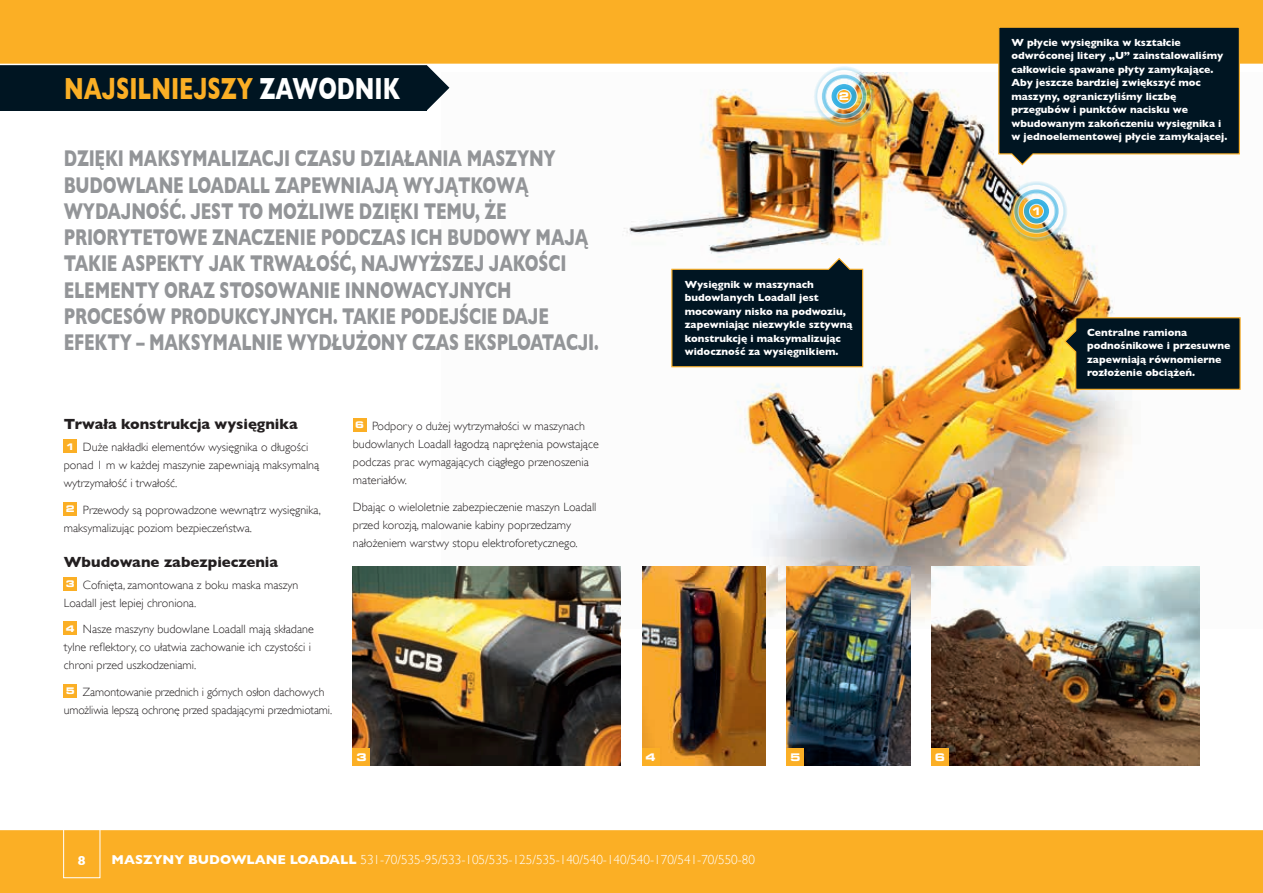
<style>
.page{position:relative;width:1263px;height:893px;background:#fff}
.page>*{position:absolute;margin:0;border:0;box-sizing:border-box;transform-origin:0 0}
.t1{font:700 31.2px "Gill Sans";color:#fbaf25;scale:.7 1}
.t2{font:700 23.25px/26.2px "Gill Sans";letter-spacing:-.01em;color:#939598;scale:.7 1}
.t3{font:700 15px "Gill Sans";color:#231f20}
.t4{font:300 13.2px "Gill Sans";color:#fff}
.t5{font:700 13.2px "Gill Sans";color:#fff}
.t6{font:300 12px/18px "Gill Sans";color:#231f20}
.t7{font:700 10.5px/13.5px "Gill Sans";color:#fff}
.t8{font:700 expanded 10.5px "Square 721 BT";color:#fff}
.s1{font-family:"JCB Euro";font-size:30.9px}
.s2{color:#fff}
.s3{font-family:"JCB Euro";font-size:23.1px}
.s4{font-family:"Square 721 BT";font-weight:700;font-stretch:expanded;font-size:9.15px;color:#fff}
</style>
<div class="page">
<img style="left:441px;top:72px;width:759px;height:556px">
<svg style="left:427px;top:65px;width:22px;height:45px"></svg>
<div style="left:0;top:54px;width:427px;height:57px;background:#001522"></div>
<div style="left:0;top:829px;width:1263px;height:64px;background:#fbaf25"></div>
<hr style="left:0;top:829px;width:1263px;height:1px;background:#fff">
<div style="left:0;top:0;width:1263px;height:64px;background:#fbaf25"></div>
<hr style="left:0;top:64px;width:1263px;height:1px;background:#fff">
<div style="left:63px;top:819px;width:37px;height:59px;border:1px solid #fff"></div>
<div style="left:64px;top:439px;width:13px;height:14px;background:#fbaf25"></div>
<div style="left:64px;top:502px;width:13px;height:13px;background:#fbaf25"></div>
<div style="left:64px;top:577px;width:13px;height:13px;background:#fbaf25"></div>
<div style="left:64px;top:622px;width:13px;height:13px;background:#fbaf25"></div>
<div style="left:64px;top:684px;width:13px;height:13px;background:#fbaf25"></div>
<div style="left:353px;top:418px;width:13px;height:14px;background:#fbaf25"></div>
<img style="left:353px;top:567px;width:268px;height:198px">
<div style="left:353px;top:748px;width:17px;height:17px;background:#fbaf25"></div>
<img style="left:931px;top:567px;width:268px;height:198px">
<div style="left:931px;top:748px;width:17px;height:17px;background:#fbaf25"></div>
<svg style="left:998px;top:27px;width:242px;height:139px;background:#192b33"></svg>
<svg style="left:1063px;top:317px;width:178px;height:73px;background:#182624"></svg>
<img style="left:1004px;top:180px;width:65px;height:63px">
<img style="left:812px;top:66px;width:64px;height:62px">
<svg style="left:671px;top:257px;width:193px;height:111px;background:#23333a"></svg>
<img style="left:642px;top:567px;width:123px;height:198px">
<img style="left:787px;top:567px;width:123px;height:198px">
<div style="left:642px;top:748px;width:17px;height:17px;background:#fbaf25"></div>
<div style="left:787px;top:748px;width:17px;height:17px;background:#fbaf25"></div>
<h1 class="t1" style="left:64px;top:70px;width:481px">NA<span class="s1">J</span>SILNIE<span class="s1">J</span>SZY <span class="s2">ZAWODNIK</span></h1>
<p class="t2" style="left:64px;top:145px;width:766px">DZIĘKI MAKSYMALIZAC<span class="s3">J</span>I CZASU DZIAŁANIA MASZYNY BUDOWLANE LOADALL ZAPEWNIA<span class="s3">J</span>Ą WY<span class="s3">J</span>ĄTKOWĄ WYDA<span class="s3">J</span>NOŚĆ. <span class="s3">J</span>EST TO MOŻLIWE DZIĘKI TEMU, ŻE PRIORYTETOWE ZNACZENIE PODCZAS ICH BUDOWY MA<span class="s3">J</span>Ą TAKIE ASPEKTY <span class="s3">J</span>AK TRWAŁOŚĆ, NA<span class="s3">J</span>WYŻSZE<span class="s3">J J</span>AKOŚCI ELEMENTY ORAZ STOSOWANIE INNOWACY<span class="s3">J</span>NYCH PROCESÓW PRODUKCY<span class="s3">J</span>NYCH. TAKIE PODE<span class="s3">J</span>ŚCIE DA<span class="s3">J</span>E EFEKTY – MAKSYMALNIE WYDŁUŻONY CZAS EKSPLOATAC<span class="s3">J</span>I.</p>
<p class="t3" style="left:64px;top:415px;width:236px">Trwała konstrukcja wysięgnika</p>
<p class="t6" style="left:64px;top:438px;width:257px"><span class="s4">1</span> Duże nakładki elementów wysięgnika o długości ponad 1 m w każdej maszynie zapewniają maksymalną wytrzymałość i trwałość.</p>
<p class="t6" style="left:64px;top:500px;width:259px"><span class="s4">2</span> Przewody są poprowadzone wewnątrz wysięgnika, maksymalizując poziom bezpieczeństwa.</p>
<p class="t3" style="left:64px;top:553px;width:216px">Wbudowane zabezpieczenia</p>
<p class="t6" style="left:64px;top:575px;width:236px"><span class="s4">3</span> Cofnięta, zamontowana z boku maska maszyn<br>Loadall jest lepiej chroniona.</p>
<p class="t6" style="left:64px;top:620px;width:252px"><span class="s4">4</span> Nasze maszyny budowlane Loadall mają składane tylne reflektory, co ułatwia zachowanie ich czystości i chroni przed uszkodzeniami.</p>
<p class="t6" style="left:64px;top:682px;width:270px"><span class="s4">5</span> Zamontowanie przednich i górnych osłon dachowych umożliwia lepszą ochronę przed spadającymi przedmiotami.</p>
<p class="t6" style="left:353px;top:416px;width:247px"><span class="s4">6</span> Podpory o dużej wytrzymałości w maszynach budowlanych Loadall łagodzą naprężenia powstające podczas prac wymagających ciągłego przenoszenia materiałów.</p>
<p class="t6" style="left:353px;top:497px;width:245px">Dbając o wieloletnie zabezpieczenie maszyn Loadall przed korozją, malowanie kabiny poprzedzamy nałożeniem warstwy stopu elektroforetycznego.</p>
<p class="t8" style="left:839px;top:90px;width:12px">2</p>
<p class="t7" style="left:685px;top:277px;width:169px">Wysięgnik w maszynach budowlanych Loadall jest mocowany nisko na podwoziu, zapewniając niezwykle sztywną konstrukcję i maksymalizując widoczność za wysięgnikiem.</p>
<p class="t8" style="left:356px;top:751px;width:12px">3</p>
<p class="t8" style="left:935px;top:751px;width:12px">6</p>
<p class="t8" style="left:645px;top:751px;width:12px">4</p>
<p class="t8" style="left:790px;top:751px;width:12px">5</p>
<p class="t5" style="left:78px;top:853px;width:9px">8</p>
<p class="t5" style="left:112px;top:852px;width:24px">Maszyny</p>
<p class="t5" style="left:188px;top:852px;width:12px">budowlane</p>
<p class="t5" style="left:290px;top:852px;width:19px">Loadall</p>
<p class="t4" style="left:360px;top:849px;width:396px">531-70/535-95/533-105/535-125/535-140/540-140/540-170/541-70/550-80</p>
<p class="t7" style="left:1011px;top:35px;width:217px">W płycie wysięgnika w kształcie odwróconej litery „U” zainstalowaliśmy całkowicie spawane płyty zamykające.<br>Aby jeszcze bardziej zwiększyć moc maszyny, ograniczyliśmy liczbę przegubów i punktów nacisku we wbudowanym zakończeniu wysięgnika i w jednoelementowej płycie zamykającej.</p>
<p class="t8" style="left:1031px;top:205px;width:12px">1</p>
<p class="t7" style="left:1087px;top:325px;width:145px">Centralne ramiona podnośnikowe i przesuwne zapewniają równomierne rozłożenie obciążeń.</p>
</div>
